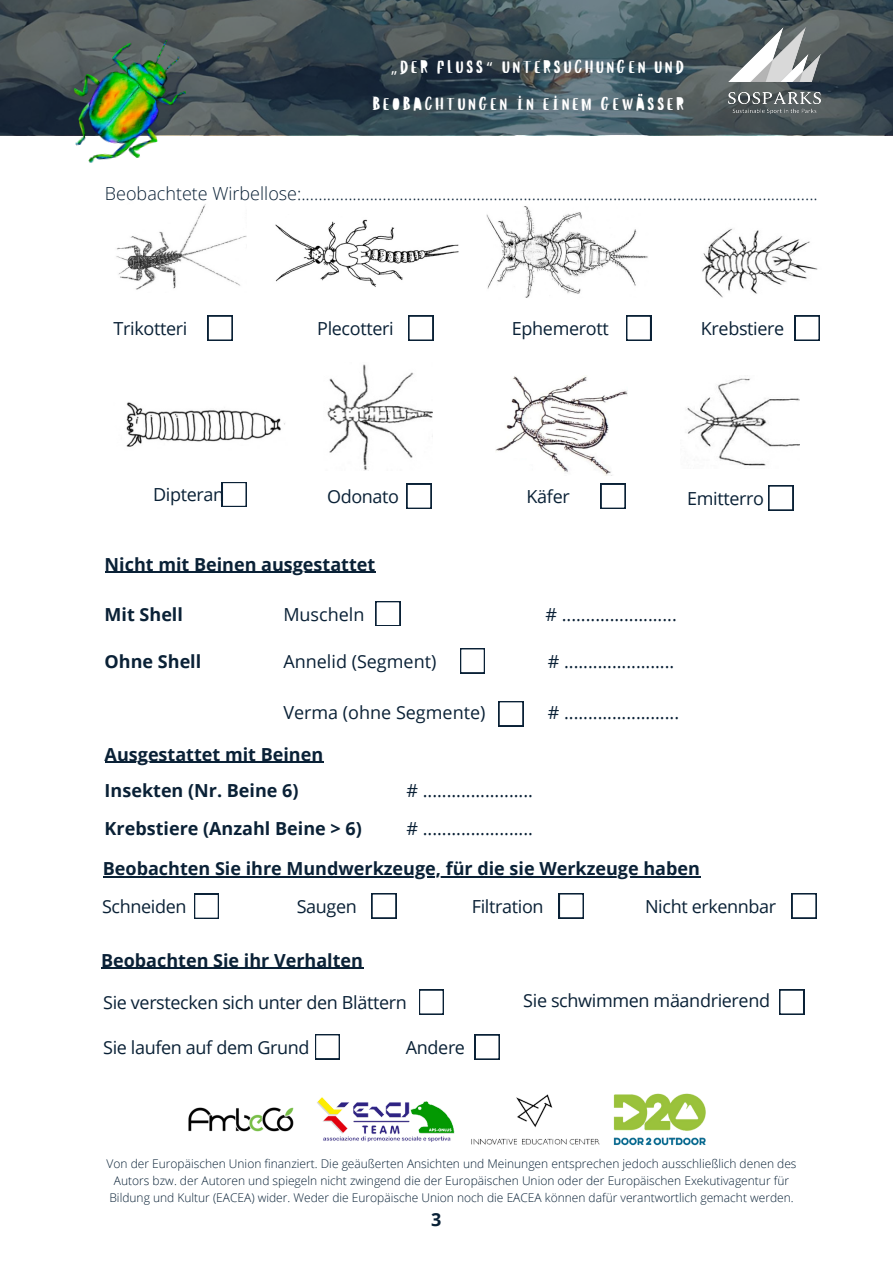
<style>
.page{position:relative;width:893px;height:1264px;background:#fff}
.page>*{position:absolute;margin:0;border:0;box-sizing:border-box;transform-origin:0 0}
.t1{font:18px "Open Sans";letter-spacing:-.02em;color:#0a2136}
.t2{font:700 18px "Open Sans";color:#0a2136}
.t3{font:300 18px "Open Sans";color:#0a2136}
.t4{font:18px "Open Sans";color:#0a2136}
.t5{font:700 18px "Open Sans";color:#092136}
.t6{font:15px "Block";letter-spacing:.15em;color:#fff}
.t7{font:300 12px/17px "Open Sans";color:#092136;text-align:center}
.s1{font-family:"Noto Sans"}
.s2{font-family:"Noto Sans Gurmukhi"}
</style>
<div class="page">
<hr style="left:105px;top:571px;width:270px;height:2px;background:#0a2136">
<svg style="left:375px;top:601px;width:25px;height:25px"></svg>
<svg style="left:460px;top:648px;width:25px;height:25px"></svg>
<svg style="left:498px;top:701px;width:25px;height:25px"></svg>
<hr style="left:105px;top:762px;width:218px;height:1px;background:#0a2136">
<hr style="left:103px;top:876px;width:597px;height:1px;background:#0a2136">
<svg style="left:194px;top:893px;width:25px;height:25px"></svg>
<svg style="left:371px;top:893px;width:25px;height:25px"></svg>
<svg style="left:559px;top:893px;width:24px;height:25px"></svg>
<svg style="left:791px;top:893px;width:25px;height:25px"></svg>
<hr style="left:101px;top:967px;width:262px;height:2px;background:#0a2136">
<svg style="left:779px;top:989px;width:25px;height:25px"></svg>
<svg style="left:419px;top:989px;width:24px;height:25px"></svg>
<svg style="left:475px;top:1034px;width:24px;height:25px"></svg>
<svg style="left:315px;top:1034px;width:25px;height:25px"></svg>
<img style="left:188px;top:1059px;width:518px;height:87px">
<img style="left:702px;top:228px;width:116px;height:70px">
<img style="left:486px;top:206px;width:162px;height:92px">
<img style="left:116px;top:204px;width:130px;height:86px">
<img style="left:275px;top:219px;width:184px;height:68px">
<svg style="left:208px;top:316px;width:24px;height:24px"></svg>
<svg style="left:408px;top:316px;width:25px;height:24px"></svg>
<svg style="left:626px;top:316px;width:25px;height:24px"></svg>
<svg style="left:794px;top:316px;width:25px;height:24px"></svg>
<img style="left:687px;top:378px;width:112px;height:88px">
<img style="left:327px;top:364px;width:105px;height:106px">
<img style="left:495px;top:376px;width:132px;height:100px">
<img style="left:126px;top:402px;width:159px;height:45px">
<svg style="left:222px;top:482px;width:24px;height:25px"></svg>
<svg style="left:406px;top:484px;width:25px;height:24px"></svg>
<svg style="left:600px;top:484px;width:25px;height:24px"></svg>
<svg style="left:768px;top:485px;width:25px;height:25px"></svg>
<svg style="left:0;top:0;width:892px;height:134px;background:#425158"></svg>
<img style="left:728px;top:27px;width:92px;height:87px">
<img style="left:63px;top:37px;width:130px;height:126px">
<p class="t6" style="left:391px;top:58px;width:294px"><span class="s1">„</span>DER FLUSS<span class="s2">“</span> UNTERSUCHUNGEN UND</p>
<p class="t6" style="left:372px;top:96px;width:313px">BEOBACHTUNGEN İN EİNEM GEWÄSSER</p>
<p class="t3" style="left:105px;top:180px;width:714px">Beobachtete Wirbellose:.........................................................................................................................</p>
<p class="t1" style="left:114px;top:316px;width:75px">Trikotteri</p>
<p class="t1" style="left:317px;top:316px;width:78px">Plecotteri</p>
<p class="t1" style="left:512px;top:316px;width:98px">Ephemerott</p>
<p class="t1" style="left:701px;top:316px;width:85px">Krebstiere</p>
<p class="t1" style="left:153px;top:481px;width:73px">Dipteran</p>
<p class="t1" style="left:327px;top:483px;width:74px">Odonato</p>
<p class="t1" style="left:526px;top:484px;width:45px">Käfer</p>
<p class="t1" style="left:687px;top:485px;width:78px">Emitterro</p>
<p class="t2" style="left:105px;top:551px;width:272px">Nicht mit Beinen ausgestattet</p>
<p class="t2" style="left:105px;top:601px;width:80px">Mit Shell</p>
<p class="t4" style="left:283px;top:601px;width:83px">Muscheln</p>
<p class="t1" style="left:545px;top:601px;width:133px"># ........................</p>
<p class="t2" style="left:105px;top:648px;width:98px">Ohne Shell</p>
<p class="t4" style="left:283px;top:648px;width:154px">Annelid (Segment)</p>
<p class="t4" style="left:283px;top:700px;width:204px">Verma (ohne Segmente)</p>
<p class="t1" style="left:548px;top:648px;width:128px"># .......................</p>
<p class="t1" style="left:548px;top:700px;width:133px"># ........................</p>
<p class="t2" style="left:105px;top:741px;width:220px">Ausgestattet mit Beinen</p>
<p class="t2" style="left:105px;top:777px;width:195px">Insekten (Nr. Beine 6)</p>
<p class="t1" style="left:406px;top:778px;width:128px"># .......................</p>
<p class="t2" style="left:105px;top:815px;width:258px">Krebstiere (Anzahl Beine &gt; 6)</p>
<p class="t1" style="left:406px;top:816px;width:128px"># .......................</p>
<p class="t2" style="left:103px;top:856px;width:598px">Beobachten Sie ihre Mundwerkzeuge, für die sie Werkzeuge haben</p>
<p class="t1" style="left:102px;top:893px;width:86px">Schneiden</p>
<p class="t1" style="left:297px;top:893px;width:62px">Saugen</p>
<p class="t1" style="left:472px;top:893px;width:73px">Filtration</p>
<p class="t1" style="left:645px;top:893px;width:133px">Nicht erkennbar</p>
<p class="t2" style="left:101px;top:947px;width:263px">Beobachten Sie ihr Verhalten</p>
<p class="t1" style="left:103px;top:989px;width:305px">Sie verstecken sich unter den Blättern</p>
<p class="t1" style="left:523px;top:987px;width:248px">Sie schwimmen mäandrierend</p>
<p class="t1" style="left:103px;top:1034px;width:208px">Sie laufen auf dem Grund</p>
<p class="t1" style="left:406px;top:1034px;width:61px">Andere</p>
<p class="t7" style="left:107px;top:1154px;width:691px">Von der Europäischen Union finanziert. Die geäußerten Ansichten und Meinungen entsprechen jedoch ausschließlich denen des<br>Autors bzw. der Autoren und spiegeln nicht zwingend die der Europäischen Union oder der Europäischen Exekutivagentur für<br>Bildung und Kultur (EACEA) wider. Weder die Europäische Union noch die EACEA können dafür verantwortlich gemacht werden.</p>
<p class="t5" style="left:431px;top:1206px;width:12px">3</p>
</div>
